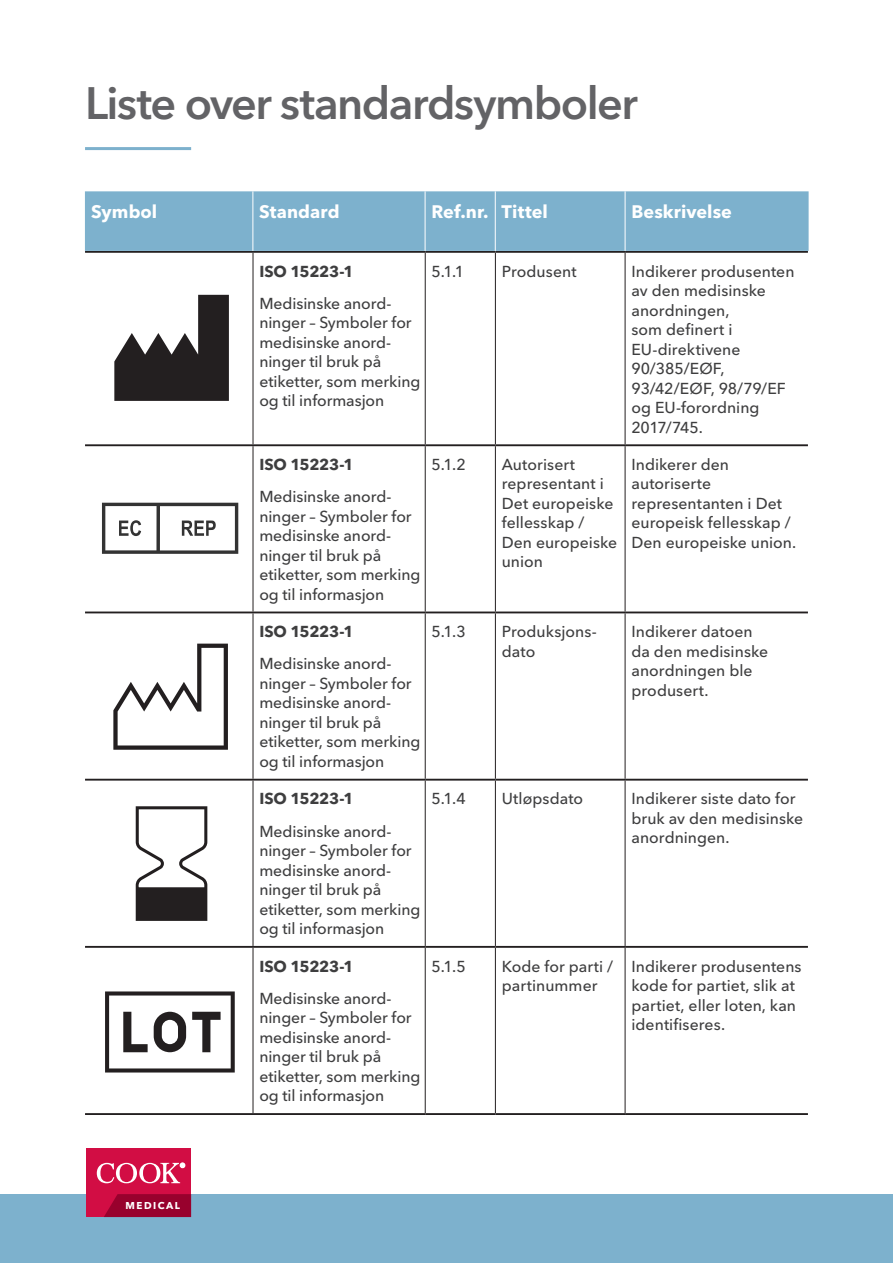
<style>
.page{position:relative;width:893px;height:1263px;background:#fff}
.page>*{position:absolute;margin:0;border:0;box-sizing:border-box;transform-origin:0 0}
.Headline-DEMI-30-38{font:600 45px "Avenir Next LT Pro";letter-spacing:-.035em;color:#636366}
.header_copy{font:700 18px "Avenir Next LT Pro";letter-spacing:.005em;color:#fff}
.Table_copy{font:500 15.75px/19.5px "Avenir Next LT Pro";color:#3e3e3f}
.Table_copy-2{font:700 15.75px "Avenir Next LT Pro";letter-spacing:-.015em;color:#3e3e3f}
.t1{font:700 9.9px "Avenir Next LT Pro";letter-spacing:.155em;color:#fff}
</style>
<div class="page">
<hr style="left:253px;top:253px;width:1px;height:191px;background:#231f20">
<hr style="left:425px;top:253px;width:1px;height:191px;background:#231f20">
<hr style="left:495px;top:253px;width:1px;height:191px;background:#231f20">
<hr style="left:625px;top:253px;width:1px;height:191px;background:#231f20">
<hr style="left:253px;top:446px;width:1px;height:165px;background:#231f20">
<hr style="left:425px;top:446px;width:1px;height:165px;background:#231f20">
<hr style="left:495px;top:446px;width:1px;height:165px;background:#231f20">
<hr style="left:625px;top:446px;width:1px;height:165px;background:#231f20">
<hr style="left:253px;top:613px;width:1px;height:166px;background:#231f20">
<hr style="left:425px;top:613px;width:1px;height:166px;background:#231f20">
<hr style="left:495px;top:613px;width:1px;height:166px;background:#231f20">
<hr style="left:625px;top:613px;width:1px;height:166px;background:#231f20">
<hr style="left:253px;top:781px;width:1px;height:165px;background:#231f20">
<hr style="left:425px;top:781px;width:1px;height:165px;background:#231f20">
<hr style="left:495px;top:781px;width:1px;height:165px;background:#231f20">
<hr style="left:625px;top:781px;width:1px;height:165px;background:#231f20">
<hr style="left:253px;top:948px;width:1px;height:165px;background:#231f20">
<hr style="left:425px;top:948px;width:1px;height:165px;background:#231f20">
<hr style="left:495px;top:948px;width:1px;height:165px;background:#231f20">
<hr style="left:625px;top:948px;width:1px;height:165px;background:#231f20">
<hr style="left:85px;top:251px;width:168px;height:2px;background:#231f20">
<hr style="left:253px;top:251px;width:172px;height:2px;background:#231f20">
<hr style="left:425px;top:251px;width:70px;height:2px;background:#231f20">
<hr style="left:495px;top:251px;width:130px;height:2px;background:#231f20">
<hr style="left:625px;top:251px;width:183px;height:2px;background:#231f20">
<hr style="left:85px;top:444px;width:168px;height:2px;background:#231f20">
<hr style="left:253px;top:444px;width:172px;height:2px;background:#231f20">
<hr style="left:425px;top:444px;width:70px;height:2px;background:#231f20">
<hr style="left:495px;top:444px;width:130px;height:2px;background:#231f20">
<hr style="left:625px;top:444px;width:183px;height:2px;background:#231f20">
<hr style="left:85px;top:611px;width:168px;height:2px;background:#231f20">
<hr style="left:253px;top:611px;width:172px;height:2px;background:#231f20">
<hr style="left:425px;top:611px;width:70px;height:2px;background:#231f20">
<hr style="left:495px;top:611px;width:130px;height:2px;background:#231f20">
<hr style="left:625px;top:611px;width:183px;height:2px;background:#231f20">
<hr style="left:85px;top:779px;width:168px;height:2px;background:#231f20">
<hr style="left:253px;top:779px;width:172px;height:2px;background:#231f20">
<hr style="left:425px;top:779px;width:70px;height:2px;background:#231f20">
<hr style="left:495px;top:779px;width:130px;height:2px;background:#231f20">
<hr style="left:625px;top:779px;width:183px;height:2px;background:#231f20">
<hr style="left:85px;top:946px;width:168px;height:2px;background:#231f20">
<hr style="left:253px;top:946px;width:172px;height:2px;background:#231f20">
<hr style="left:425px;top:946px;width:70px;height:2px;background:#231f20">
<hr style="left:495px;top:946px;width:130px;height:2px;background:#231f20">
<hr style="left:625px;top:946px;width:183px;height:2px;background:#231f20">
<hr style="left:85px;top:1113px;width:168px;height:2px;background:#231f20">
<hr style="left:253px;top:1113px;width:172px;height:2px;background:#231f20">
<hr style="left:425px;top:1113px;width:70px;height:2px;background:#231f20">
<hr style="left:495px;top:1113px;width:130px;height:2px;background:#231f20">
<hr style="left:625px;top:1113px;width:183px;height:2px;background:#231f20">
<div style="left:0;top:1194px;width:893px;height:69px;background:#7db1cd"></div>
<div style="left:86px;top:1148px;width:105px;height:69px;background:#d20d44"></div>
<svg style="left:104px;top:1194px;width:87px;height:23px;background:#9c012e"></svg>
<svg style="left:97px;top:1163px;width:88px;height:20px"></svg>
<hr style="left:85px;top:147px;width:106px;height:3px;background:#7db1cd">
<svg style="left:114px;top:295px;width:115px;height:106px"></svg>
<svg style="left:102px;top:503px;width:136px;height:51px"></svg>
<svg style="left:113px;top:644px;width:115px;height:106px"></svg>
<svg style="left:136px;top:806px;width:71px;height:115px"></svg>
<svg style="left:105px;top:991px;width:130px;height:81px"></svg>
<div style="left:85px;top:191px;width:724px;height:60px;background:#7db1cd"></div>
<hr style="left:252px;top:191px;width:1px;height:60px;background:#fff">
<hr style="left:425px;top:191px;width:1px;height:60px;background:#fff">
<hr style="left:495px;top:191px;width:1px;height:60px;background:#fff">
<hr style="left:625px;top:191px;width:1px;height:60px;background:#fff">
<p class="Headline-DEMI-30-38" style="left:85px;top:76px;width:554px">Liste over standardsymboler</p>
<p class="header_copy" style="left:91px;top:200px;width:68px">Symbol</p>
<p class="header_copy" style="left:259px;top:200px;width:82px">Standard</p>
<p class="header_copy" style="left:431px;top:200px;width:59px">Ref.nr.</p>
<p class="header_copy" style="left:502px;top:200px;width:48px">Tittel</p>
<p class="header_copy" style="left:631px;top:200px;width:102px">Beskrivelse</p>
<p class="t1" style="left:126px;top:1199px;width:56px">MEDICAL</p>
<p class="Table_copy-2" style="left:259px;top:261px;width:96px">ISO 15223-1</p>
<p class="Table_copy" style="left:259px;top:293px;width:163px">Medisinske anord&shy;ninger – Symboler for medisinske anord&shy;ninger til bruk på etiketter, som merking og til informasjon</p>
<p class="Table_copy-2" style="left:259px;top:455px;width:96px">ISO 15223-1</p>
<p class="Table_copy" style="left:259px;top:487px;width:163px">Medisinske anord&shy;ninger – Symboler for medisinske anord&shy;ninger til bruk på etiketter, som merking og til informasjon</p>
<p class="Table_copy-2" style="left:259px;top:622px;width:96px">ISO 15223-1</p>
<p class="Table_copy" style="left:259px;top:654px;width:163px">Medisinske anord&shy;ninger – Symboler for medisinske anord&shy;ninger til bruk på etiketter, som merking og til informasjon</p>
<p class="Table_copy-2" style="left:259px;top:789px;width:96px">ISO 15223-1</p>
<p class="Table_copy" style="left:259px;top:821px;width:163px">Medisinske anord&shy;ninger – Symboler for medisinske anord&shy;ninger til bruk på etiketter, som merking og til informasjon</p>
<p class="Table_copy-2" style="left:259px;top:956px;width:96px">ISO 15223-1</p>
<p class="Table_copy" style="left:259px;top:988px;width:163px">Medisinske anord&shy;ninger – Symboler for medisinske anord&shy;ninger til bruk på etiketter, som merking og til informasjon</p>
<p class="Table_copy" style="left:432px;top:261px;width:34px">5.1.1</p>
<p class="Table_copy" style="left:502px;top:261px;width:76px">Produsent</p>
<p class="Table_copy" style="left:631px;top:261px;width:165px">Indikerer produsenten av den medisinske anordningen,<br>som definert i<br>EU-direktivene<br>90/385/EØF,<br>93/42/EØF, 98/79/EF og EU-forordning<br>2017/745.</p>
<p class="Table_copy" style="left:432px;top:455px;width:36px">5.1.2</p>
<p class="Table_copy" style="left:502px;top:455px;width:117px">Autorisert representant i<br>Det europeiske fellesskap /<br>Den europeiske union</p>
<p class="Table_copy" style="left:631px;top:455px;width:166px">Indikerer den autoriserte representanten i Det europeisk fellesskap /<br>Den europeiske union.</p>
<p class="Table_copy" style="left:432px;top:622px;width:36px">5.1.3</p>
<p class="Table_copy" style="left:502px;top:622px;width:96px">Produksjons&shy;dato</p>
<p class="Table_copy" style="left:631px;top:622px;width:138px">Indikerer datoen da den medisinske anordningen ble produsert.</p>
<p class="Table_copy" style="left:432px;top:789px;width:36px">5.1.4</p>
<p class="Table_copy" style="left:502px;top:789px;width:83px">Utløpsdato</p>
<p class="Table_copy" style="left:631px;top:789px;width:173px">Indikerer siste dato for bruk av den medisinske anordningen.</p>
<p class="Table_copy" style="left:432px;top:956px;width:36px">5.1.5</p>
<p class="Table_copy" style="left:502px;top:956px;width:113px">Kode for parti / partinummer</p>
<p class="Table_copy" style="left:631px;top:956px;width:172px">Indikerer produsentens kode for partiet, slik at partiet, eller loten, kan identifiseres.</p>
</div>
